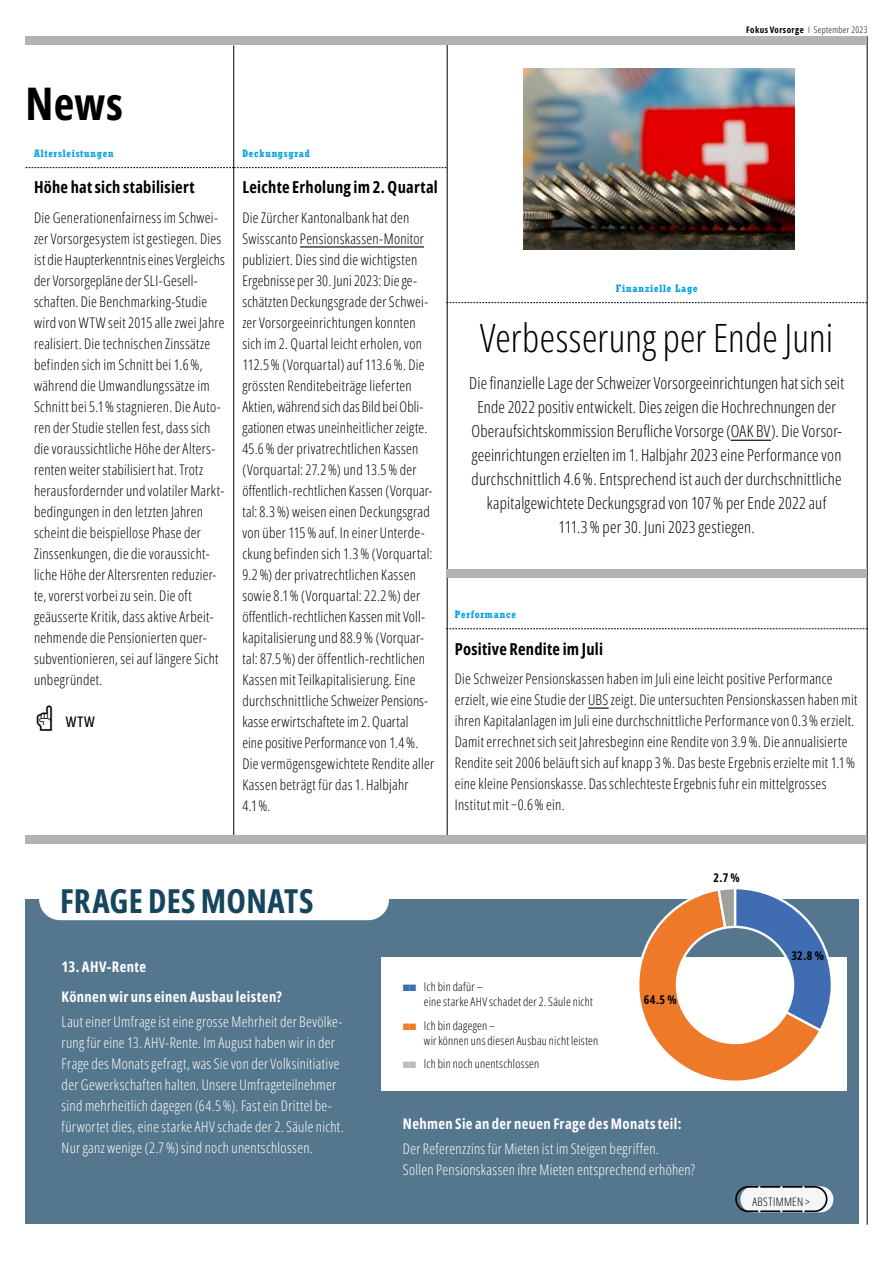
<style>
.page{position:relative;width:893px;height:1263px;background:#fff}
.page>*{position:absolute;margin:0;border:0;box-sizing:border-box;transform-origin:0 0}
.t1{font:700 45px "Open Sans Condensed";color:#000}
.t2{font:300 39px "Open Sans Condensed";letter-spacing:.005em;color:#000}
.t3{font:700 33px "Open Sans Condensed";letter-spacing:.01em;color:#15465d}
.t4{font:300 16.5px/24px "Open Sans Condensed";letter-spacing:.01em;color:#000;text-align:center}
.t5{font:700 16.5px "Open Sans Condensed";letter-spacing:.015em;color:#000}
.t6{font:300 14.7px/21px "Open Sans Condensed";letter-spacing:.02em;color:#000}
.t7{font:300 14.7px/21px "Open Sans Condensed";letter-spacing:.02em;color:#fff}
.t8{font:700 14.7px/29.5px "Open Sans Condensed";letter-spacing:.025em;color:#fff}
.t9{font:500 14.7px "Open Sans Condensed";color:#000}
.t10{font:300 12px/15px "Open Sans Condensed";letter-spacing:.025em;color:#000}
.t11{font:700 12px "Open Sans Condensed";color:#000}
.t12{font:300 11.7px "Open Sans Condensed";letter-spacing:.03em;color:#000}
.t13{font:700 condensed 10.5px "Rockwell";letter-spacing:.075em;color:#00a1e5}
.t14{font:300 9px "Open Sans Condensed";letter-spacing:.04em;color:#000}
.s1{font-weight:700}
.s2{font-family:"Lucida Console";font-weight:400;color:#3e6db1}
.s3{font-family:"Lucida Console";font-weight:400;color:#ef7b29}
.s4{font-family:"Lucida Console";font-weight:400;color:#bbbdbd}
</style>
<div class="page">
<hr style="left:867px;top:36px;width:1px;height:1189px;background:#000">
<div style="left:26px;top:36px;width:841px;height:9px;background:#b1b4b4"></div>
<hr style="left:233px;top:45px;width:1px;height:790px;background:#000">
<hr style="left:447px;top:45px;width:1px;height:790px;background:#000">
<div style="left:26px;top:900px;width:833px;height:324px;background:#55778e"></div>
<div style="left:41px;top:868px;width:347px;height:51px;background:#fff;border-radius:20px"></div>
<div style="left:39px;top:867px;width:350px;height:53px;border:3px solid #fff;border-radius:20px"></div>
<div style="left:382px;top:957px;width:465px;height:133px;background:#fff"></div>
<div style="left:740px;top:1186px;width:93px;height:26px;background:#f5f6f9;border-radius:13px"></div>
<svg style="left:735px;top:1186px;width:93px;height:27px"></svg>
<svg style="left:626px;top:889px;width:208px;height:192px"></svg>
<hr style="left:300px;top:246px;width:124px;height:1px;background:#000">
<svg style="left:446px;top:302px;width:421px;height:1px"></svg>
<hr style="left:731px;top:440px;width:40px;height:1px;background:#000">
<svg style="left:26px;top:167px;width:420px;height:1px"></svg>
<div style="left:26px;top:835px;width:841px;height:9px;background:#b1b4b4"></div>
<svg style="left:446px;top:628px;width:421px;height:1px"></svg>
<hr style="left:588px;top:707px;width:21px;height:2px;background:#000">
<div style="left:447px;top:569px;width:420px;height:9px;background:#b1b4b4"></div>
<img style="left:524px;top:69px;width:271px;height:180px">
<p class="t14" style="left:746px;top:24px;width:123px"><span class="s1">Fokus Vorsorge</span> I September 2023</p>
<h1 class="t1" style="left:26px;top:72px;width:99px">News</h1>
<p class="t13" style="left:34px;top:147px;width:81px">Altersleistungen</p>
<p class="t5" style="left:34px;top:176px;width:162px">Höhe hat sich stabilisiert</p>
<p class="t6" style="left:34px;top:207px;width:192px">Die Generationenfairness im Schwei&shy;zer Vorsorgesystem ist gestiegen. Dies ist die Haupterkenntnis eines Vergleichs der Vorsorgepläne der SLI-Gesell&shy;schaften. Die Benchmarking-Studie wird von WTW seit 2015 alle zwei Jahre realisiert. Die technischen Zinssätze befinden sich im Schnitt bei 1.6%, während die Umwandlungssätze im Schnitt bei 5.1% stagnieren. Die Auto&shy;ren der Studie stellen fest, dass sich die voraussichtliche Höhe der Alters&shy;renten weiter stabilisiert hat. Trotz herausfordernder und volatiler Markt&shy;bedingungen in den letzten Jahren scheint die beispiellose Phase der Zinssenkungen, die die voraussicht&shy;liche Höhe der Altersrenten reduzier&shy;te, vorerst vorbei zu sein. Die oft geäusserte Kritik, dass aktive Arbeit&shy;nehmende die Pensionierten quer&shy;subventionieren, sei auf längere Sicht unbegründet.</p>
<p class="t9" style="left:66px;top:712px;width:30px">WTW</p>
<p class="t13" style="left:242px;top:147px;width:69px">Deckungsgrad</p>
<p class="t5" style="left:242px;top:176px;width:197px">Leichte Erholung im 2. Quartal</p>
<p class="t6" style="left:242px;top:207px;width:193px">Die Zürcher Kantonalbank hat den Swisscanto Pensionskassen-Monitor publiziert. Dies sind die wichtigsten Ergebnisse per 30. Juni 2023: Die ge&shy;schätzten Deckungsgrade der Schwei&shy;zer Vorsorgeeinrichtungen konnten sich im 2. Quartal leicht erholen, von 112.5% (Vorquartal) auf 113.6%. Die grössten Renditebeiträge lieferten Aktien, während sich das Bild bei Obli&shy;gationen etwas uneinheitlicher zeigte.<br>45.6% der privatrechtlichen Kassen (Vorquartal: 27.2 %) und 13.5% der öffentlich-rechtlichen Kassen (Vorquar&shy;tal: 8.3 %) weisen einen Deckungsgrad von über 115% auf. In einer Unterde&shy;ckung befinden sich 1.3 % (Vorquartal:<br>9.2 %) der privatrechtlichen Kassen sowie 8.1% (Vorquartal: 22.2 %) der öffentlich-rechtlichen Kassen mit Voll&shy;kapitalisierung und 88.9 % (Vorquar&shy;tal: 87.5%) der öffentlich-rechtlichen Kassen mit Teilkapitalisierung. Eine durchschnittliche Schweizer Pensions&shy;kasse erwirtschaftete im 2. Quartal<br>eine positive Performance von 1.4 %.<br>Die vermögensgewichtete Rendite aller Kassen beträgt für das 1. Halbjahr 4.1%.</p>
<p class="t13" style="left:616px;top:282px;width:83px">Finanzielle Lage</p>
<h2 class="t2" style="left:480px;top:312px;width:354px">Verbesserung per Ende Juni</h2>
<p class="t4" style="left:469px;top:371px;width:376px">Die finanzielle Lage der Schweizer Vorsorgeeinrichtungen hat sich seit Ende 2022 positiv entwickelt. Dies zeigen die Hochrechnungen der Oberaufsichtskommission Berufliche Vorsorge (OAK BV). Die Vorsor&shy;geeinrichtungen erzielten im 1. Halbjahr 2023 eine Performance von durchschnittlich 4.6%. Entsprechend ist auch der durchschnittliche kapitalgewichtete Deckungsgrad von 107% per Ende 2022 auf<br>111.3 % per 30. Juni 2023 gestiegen.</p>
<p class="t13" style="left:455px;top:608px;width:63px">Performance</p>
<p class="t5" style="left:455px;top:637px;width:150px">Positive Rendite im Juli</p>
<p class="t6" style="left:455px;top:668px;width:404px">Die Schweizer Pensionskassen haben im Juli eine leicht positive Performance erzielt, wie eine Studie der UBS zeigt. Die untersuchten Pensionskassen haben mit ihren Kapitalanlagen im Juli eine durchschnittliche Performance von 0.3 % erzielt.<br>Damit errechnet sich seit Jahresbeginn eine Rendite von 3.9 %. Die annualisierte Rendite seit 2006 beläuft sich auf knapp 3 %. Das beste Ergebnis erzielte mit 1.1% eine kleine Pensionskasse. Das schlechteste Ergebnis fuhr ein mittelgrosses Institut mit −0.6% ein.</p>
<h3 class="t3" style="left:60px;top:878px;width:255px">FRAGE DES MONATS</h3>
<p class="t11" style="left:713px;top:869px;width:28px">2.7 %</p>
<p class="t8" style="left:62px;top:952px;width:222px">13. AHV-Rente<br>Können wir uns einen Ausbau leisten?</p>
<p class="t7" style="left:62px;top:1011px;width:284px">Laut einer Umfrage ist eine grosse Mehrheit der Bevölke&shy;rung für eine 13. AHV-Rente. Im August haben wir in der Frage des Monats gefragt, was Sie von der Volksinitiative der Gewerkschaften halten. Unsere Umfrageteilnehmer sind mehrheitlich dagegen (64.5%). Fast ein Drittel be&shy;fürwortet dies, eine starke AHV schade der 2. Säule nicht.<br>Nur ganz wenige (2.7 %) sind noch unentschlossen.</p>
<p class="t10" style="left:424px;top:979px;width:171px;text-indent:-21px"><span class="s2">■■</span> Ich bin dafür –<br>eine starke AHV schadet der 2. Säule nicht</p>
<p class="t10" style="left:424px;top:1018px;width:176px;text-indent:-21px"><span class="s3">■■</span> Ich bin dagegen –<br>wir können uns diesen Ausbau nicht leisten</p>
<p class="t10" style="left:403px;top:1056px;width:138px"><span class="s4">■■</span> Ich bin noch unentschlossen</p>
<p class="t11" style="left:644px;top:992px;width:34px">64.5 %</p>
<p class="t8" style="left:403px;top:1108px;width:280px">Nehmen Sie an der neuen Frage des Monats teil:</p>
<p class="t7" style="left:403px;top:1138px;width:294px">Der Referenzzins für Mieten ist im Steigen begriffen.<br>Sollen Pensionskassen ihre Mieten entsprechend erhöhen?</p>
<p class="t11" style="left:791px;top:947px;width:34px">32.8 %</p>
<p class="t12" style="left:752px;top:1194px;width:59px">ABSTIMMEN &gt;</p>
</div>
